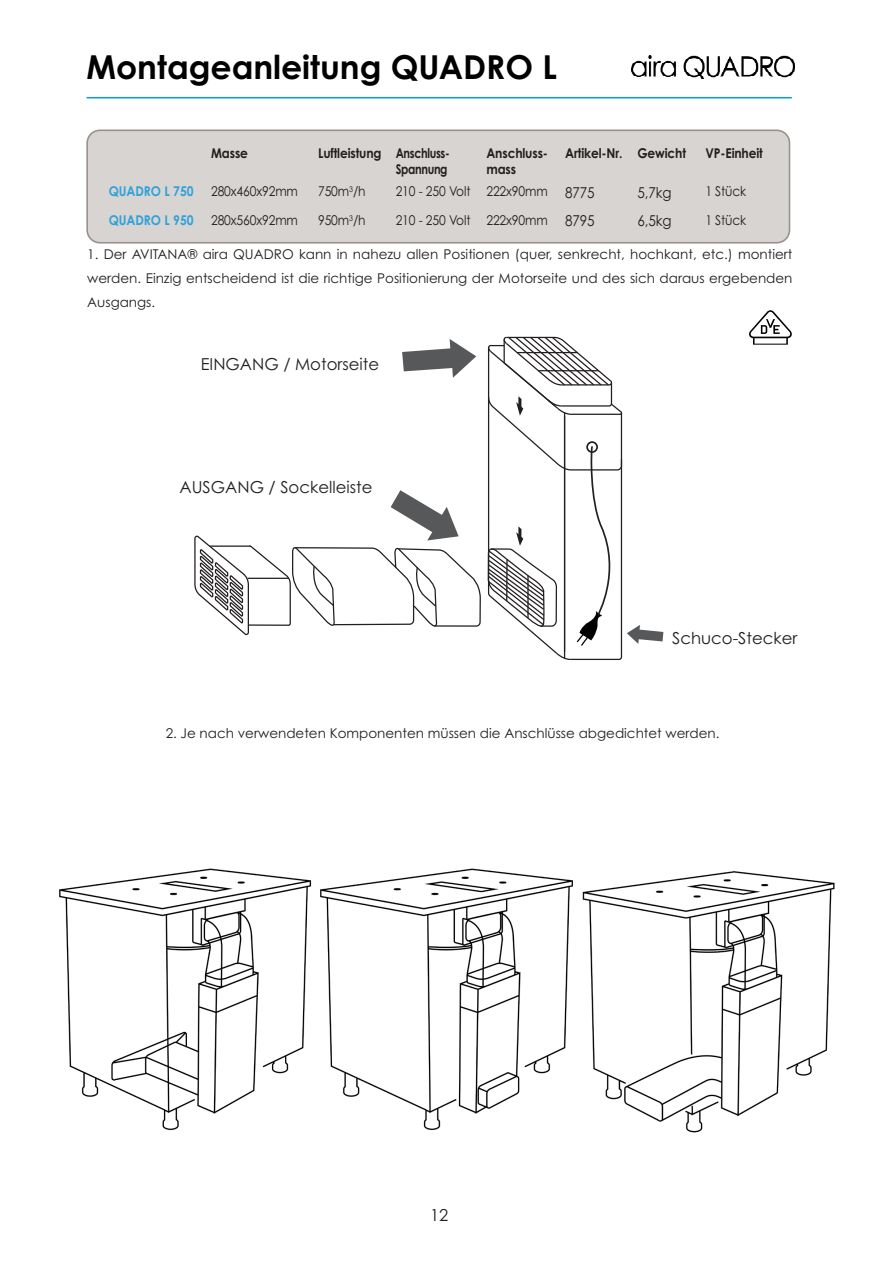
<style>
.page{position:relative;width:893px;height:1263px;background:#fff}
.page>*{position:absolute;margin:0;border:0;box-sizing:border-box;transform-origin:0 0}
.Überschrift{font:700 33px "Century Gothic Pro";color:#000001}
.Fließtext{font:16.5px "Century Gothic Pro";color:#231f20}
.t1{font:15px "Century Gothic Pro";letter-spacing:-.01em;color:#231f20;scale:.9 1}
.Anleitungstext{font:13.5px/24px "Century Gothic Pro";color:#231f20;text-align:justify}
.Anleitungstext-2{font:13.5px "Century Gothic Pro";color:#231f20;scale:.9 1}
.t2{font:700 13.5px/16.2px "Century Gothic Pro";letter-spacing:-.01em;color:#231f20;scale:.9 1}
.t3{font:700 13.5px "Century Gothic Pro";color:#2ea2d9;scale:.9 1}
.t4{font:700 13.5px "Century Gothic Pro";letter-spacing:-.03em;color:#231f20;scale:.82 1}
</style>
<div class="page">
<svg style="left:194px;top:336px;width:469px;height:324px"></svg>
<hr style="left:87px;top:97px;width:705px;height:1px;background:#029ee3">
<svg style="left:749px;top:310px;width:43px;height:34px"></svg>
<div style="left:86px;top:130px;width:704px;height:113px;background:#d7d4d2;border-radius:13px"></div>
<div style="left:86px;top:130px;width:704px;height:113px;border:2px solid #999190;border-radius:13px"></div>
<img style="left:59px;top:868px;width:776px;height:265px">
<img style="left:631px;top:56px;width:163px;height:22px">
<p class="Überschrift" style="left:86px;top:47px;width:472px">Montageanleitung QUADRO L</p>
<p class="t2" style="left:211px;top:145px;width:43px">Masse</p>
<p class="t2" style="left:318px;top:145px;width:72px">Luftleistung</p>
<p class="t4" style="left:396px;top:145px;width:68px">Anschluss-</p>
<p class="t4" style="left:396px;top:161px;width:65px">Spannung</p>
<p class="t2" style="left:486px;top:145px;width:70px">Anschluss&shy;mass</p>
<p class="t2" style="left:565px;top:145px;width:65px">Artikel-Nr.</p>
<p class="t2" style="left:637px;top:145px;width:55px">Gewicht</p>
<p class="t2" style="left:705px;top:145px;width:65px">VP-Einheit</p>
<p class="t3" style="left:109px;top:183px;width:96px">QUADRO L 750</p>
<p class="Anleitungstext-2" style="left:211px;top:183px;width:98px">280x460x92mm</p>
<p class="Anleitungstext-2" style="left:318px;top:183px;width:54px">750m<sup>3</sup>/h</p>
<p class="Anleitungstext-2" style="left:396px;top:183px;width:85px">210 - 250 Volt</p>
<p class="Anleitungstext-2" style="left:486px;top:183px;width:70px">222x90mm</p>
<p class="t1" style="left:565px;top:183px;width:34px">8775</p>
<p class="t1" style="left:637px;top:183px;width:39px">5,7kg</p>
<p class="Anleitungstext-2" style="left:705px;top:183px;width:47px">1 Stück</p>
<p class="t3" style="left:109px;top:212px;width:96px">QUADRO L 950</p>
<p class="Anleitungstext-2" style="left:211px;top:212px;width:98px">280x560x92mm</p>
<p class="Anleitungstext-2" style="left:318px;top:212px;width:54px">950m<sup>3</sup>/h</p>
<p class="Anleitungstext-2" style="left:396px;top:212px;width:85px">210 - 250 Volt</p>
<p class="Anleitungstext-2" style="left:486px;top:212px;width:70px">222x90mm</p>
<p class="t1" style="left:565px;top:212px;width:34px">8795</p>
<p class="t1" style="left:637px;top:212px;width:39px">6,5kg</p>
<p class="Anleitungstext-2" style="left:705px;top:212px;width:47px">1 Stück</p>
<p class="Anleitungstext" style="left:87px;top:242px;width:707px">1. Der AVITANA® aira QUADRO kann in nahezu allen Positionen (quer, senkrecht, hochkant, etc.) montiert werden. Einzig entscheidend ist die richtige Positionierung der Motorseite und des sich daraus ergebenden Ausgangs.</p>
<p class="Fließtext" style="left:201px;top:354px;width:180px">EINGANG / Motorseite</p>
<p class="Fließtext" style="left:180px;top:477px;width:194px">AUSGANG / Sockelleiste</p>
<p class="Fließtext" style="left:672px;top:628px;width:127px">Schuco-Stecker</p>
<p class="Anleitungstext" style="left:166px;top:721px;width:555px">2. Je nach verwendeten Komponenten müssen die Anschlüsse abgedichtet werden.</p>
<p class="Fließtext" style="left:430px;top:1205px;width:20px">12</p>
</div>
